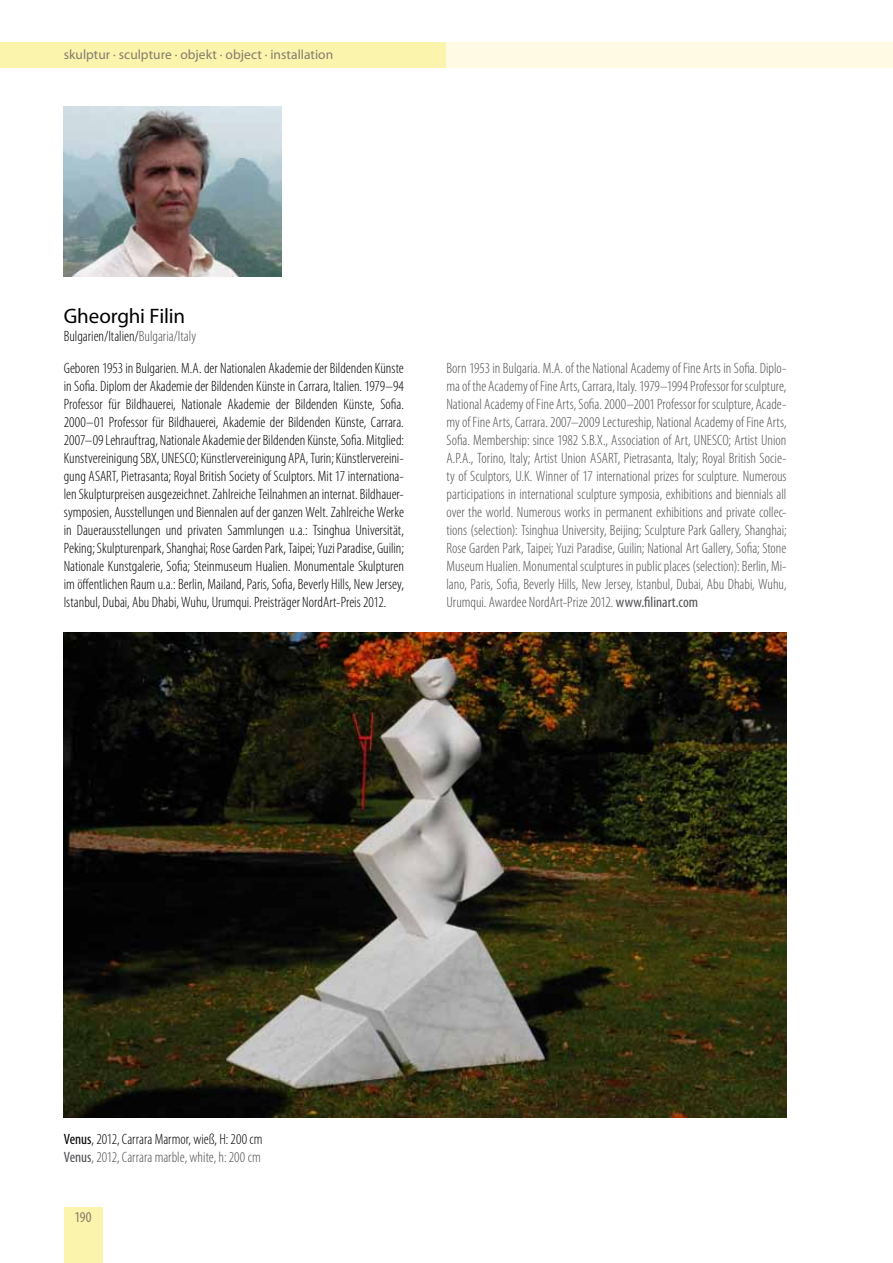
<style>
.page{position:relative;width:893px;height:1263px;background:#fff}
.page>*{position:absolute;margin:0;border:0;box-sizing:border-box;transform-origin:0 0}
.t1{font:21px "Myriad Pro";letter-spacing:-.01em;color:#000}
.t2{font:300 condensed 15px/18px "Myriad Pro";color:#504f53}
.t3{font:300 condensed 15px/18px "Myriad Pro";color:#000}
.t4{font:condensed 15px "Myriad Pro";color:#847c6a}
.t5{font:13.5px "Myriad Pro";color:#847c6a}
.s1{color:#504f53}
.s2{font-weight:400}
.s3{font-weight:400;color:#000}
.s4{color:#000}
</style>
<div class="page">
<div style="left:0;top:43px;width:446px;height:25px;background:#fbf4ad"></div>
<div style="left:64px;top:1208px;width:38px;height:55px;background:#fbf4ad"></div>
<div style="left:446px;top:43px;width:447px;height:25px;background:#fefae3"></div>
<img style="left:64px;top:633px;width:723px;height:485px">
<img style="left:64px;top:106px;width:218px;height:170px">
<p class="t5" style="left:64px;top:46px;width:271px">skulptur · sculpture · objekt · object · installation</p>
<h1 class="t1" style="left:64px;top:303px;width:123px">Gheorghi Filin</h1>
<p class="t3" style="left:64px;top:321px;width:342px;line-height:31.5px">Bulgarien/Italien/<span class="s1">Bulgaria/Italy<br></span>Geboren 1953 in Bulgarien. M.A. der Nationalen Akademie der Bildenden Künste</p>
<p class="t3" style="left:64px;top:377px;width:342px;text-align:justify">in Sofia. Diplom der Akademie der Bildenden Künste in Carrara, Italien. 1979–94<br>Professor für Bildhauerei, Nationale Akademie der Bildenden Künste, Sofia.<br>2000–01 Professor für Bildhauerei, Akademie der Bildenden Künste, Carrara.<br>2007–09 Lehrauftrag, Nationale Akademie der Bildenden Künste, Sofia. Mitglied:<br>Kunstvereinigung SBX, UNESCO; Künstlervereinigung APA, Turin; Künstlervereini&shy;gung ASART, Pietrasanta; Royal British Society of Sculptors. Mit 17 internationa&shy;len Skulpturpreisen ausgezeichnet. Zahlreiche Teilnahmen an internat. Bildhauer&shy;symposien, Ausstellungen und Biennalen auf der ganzen Welt. Zahlreiche Werke in Dauerausstellungen und privaten Sammlungen u.a.: Tsinghua Universität, Peking; Skulpturenpark, Shanghai; Rose Garden Park, Taipei; Yuzi Paradise, Guilin; Nationale Kunstgalerie, Sofia; Steinmuseum Hualien. Monumentale Skulpturen im öffentlichen Raum u.a.: Berlin, Mailand, Paris, Sofia, Beverly Hills, New Jersey, Istanbul, Dubai, Abu Dhabi, Wuhu, Urumqui. Preisträger NordArt-Preis 2012.</p>
<p class="t2" style="left:446px;top:359px;width:342px;text-align:justify">Born 1953 in Bulgaria. M.A. of the National Academy of Fine Arts in Sofia. Diplo&shy;ma of the Academy of Fine Arts, Carrara, Italy. 1979–1994 Professor for sculpture, National Academy of Fine Arts, Sofia. 2000–2001 Professor for sculpture, Acade&shy;my of Fine Arts, Carrara. 2007–2009 Lectureship, National Academy of Fine Arts, Sofia. Membership: since 1982 S.B.X., Association of Art, UNESCO; Artist Union A.P.A., Torino, Italy; Artist Union ASART, Pietrasanta, Italy; Royal British Socie&shy;ty of Sculptors, U.K. Winner of 17 international prizes for sculpture. Numerous participations in international sculpture symposia, exhibitions and biennials all over the world. Numerous works in permanent exhibitions and private collec&shy;tions (selection): Tsinghua University, Beijing; Sculpture Park Gallery, Shanghai; Rose Garden Park, Taipei; Yuzi Paradise, Guilin; National Art Gallery, Sofia; Stone Museum Hualien. Monumental sculptures in public places (selection): Berlin, Mi&shy;lano, Paris, Sofia, Beverly Hills, New Jersey, Istanbul, Dubai, Abu Dhabi, Wuhu, Urumqui. Awardee NordArt-Prize 2012. <span class="s2">www.filinart.com</span></p>
<p class="t2" style="left:64px;top:1130px;width:200px"><span class="s3">Venus</span><span class="s4">, 2012, Carrara Marmor, wieß, H: 200 cm<br></span><span class="s2">Venus</span>, 2012, Carrara marble, white, h: 200 cm</p>
<p class="t4" style="left:75px;top:1208px;width:18px">190</p>
</div>
